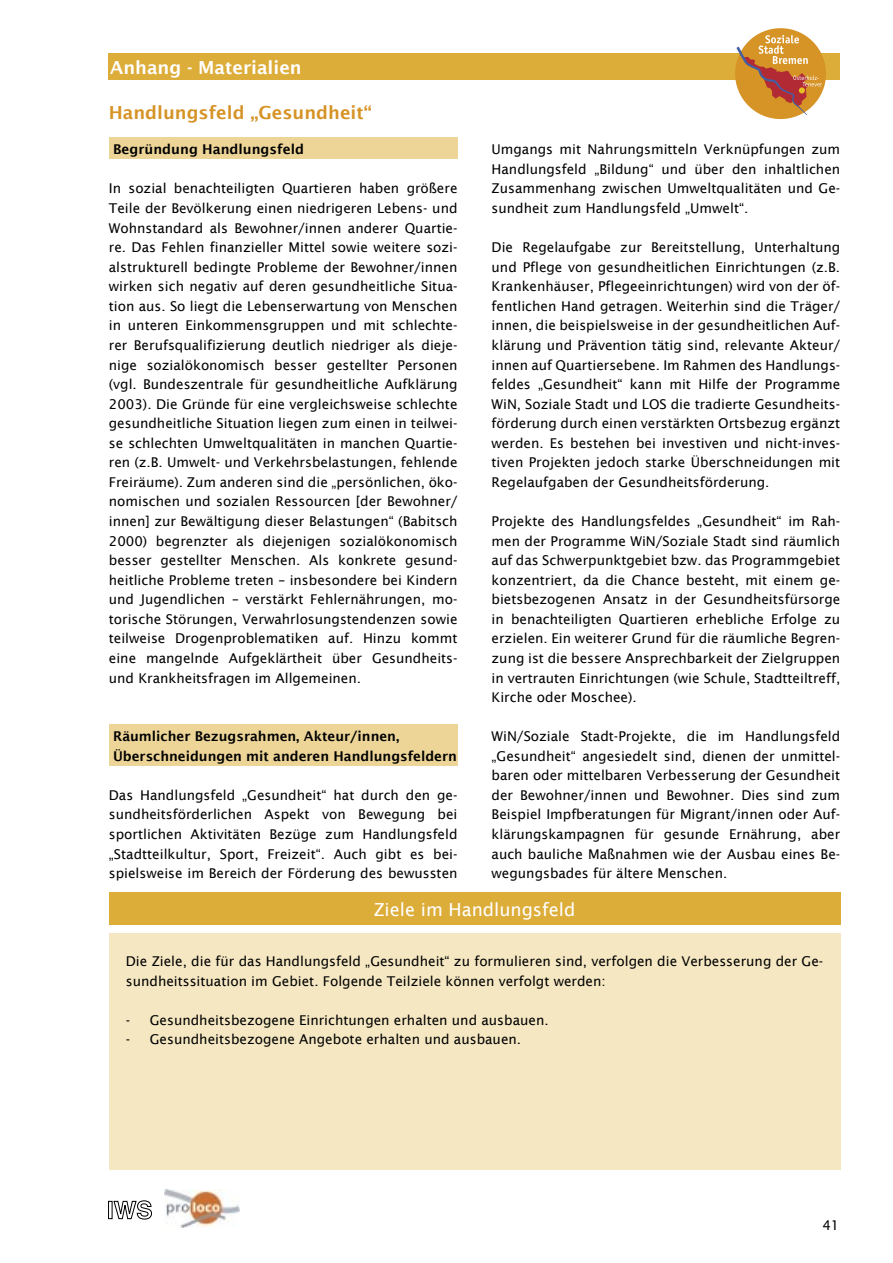
<style>
.page{position:relative;width:893px;height:1263px;background:#fff}
.page>*{position:absolute;margin:0;border:0;box-sizing:border-box;transform-origin:0 0}
.t1{font:600 18px "Lucida Sans";color:#d69326}
.t2{font:18px "Lucida Sans";color:#fff}
.t3{font:600 18px "Lucida Sans";color:#fff}
.t4{font:13.5px/19.5px "Lucida Sans";color:#000;text-align:justify}
.t5{font:600 13.5px/19.5px "Lucida Sans";color:#000}
</style>
<div class="page">
<div style="left:108px;top:54px;width:731px;height:26px;background:#ddad3a"></div>
<div style="left:735px;top:28px;width:91px;height:91px;background:#d69326;border-radius:50%"></div>
<svg style="left:736px;top:35px;width:86px;height:80px"></svg>
<div style="left:108px;top:1201px;width:4px;height:18px;border:1px solid #000"></div>
<svg style="left:113px;top:1200px;width:39px;height:20px"></svg>
<img style="left:165px;top:1190px;width:75px;height:38px">
<div style="left:109px;top:138px;width:349px;height:21px;background:#edd598"></div>
<div style="left:109px;top:724px;width:349px;height:21px;background:#edd598"></div>
<div style="left:109px;top:744px;width:349px;height:21px;background:#edd598"></div>
<div style="left:109px;top:933px;width:731px;height:236px;background:#f4e7c2"></div>
<div style="left:109px;top:892px;width:731px;height:33px;background:#ddad3a"></div>
<h1 class="t3" style="left:110px;top:57px;width:193px">Anhang - Materialien</h1>
<h1 class="t1" style="left:109px;top:103px;width:264px">Handlungsfeld „Gesundheit“</h1>
<p class="t5" style="left:113px;top:140px;width:192px">Begründung Handlungsfeld</p>
<p class="t4" style="left:109px;top:179px;width:350px">In sozial benachteiligten Quartieren haben größere Teile der Bevölkerung einen niedrigeren Lebens- und Wohnstandard als Bewohner/innen anderer Quartie&shy;re. Das Fehlen finanzieller Mittel sowie weitere sozi&shy;alstrukturell bedingte Probleme der Bewohner/innen wirken sich negativ auf deren gesundheitliche Situa&shy;tion aus. So liegt die Lebenserwartung von Menschen in unteren Einkommensgruppen und mit schlechte&shy;rer Berufsqualifizierung deutlich niedriger als dieje&shy;nige sozialökonomisch besser gestellter Personen (vgl. Bundeszentrale für gesundheitliche Aufklärung 2003). Die Gründe für eine vergleichsweise schlechte gesundheitliche Situation liegen zum einen in teilwei&shy;se schlechten Umweltqualitäten in manchen Quartie&shy;ren (z.B. Umwelt- und Verkehrsbelastungen, fehlende Freiräume). Zum anderen sind die „persönlichen, öko&shy;nomischen und sozialen Ressourcen [der Bewohner/ innen] zur Bewältigung dieser Belastungen“ (Babitsch 2000) begrenzter als diejenigen sozialökonomisch besser gestellter Menschen. Als konkrete gesund&shy;heitliche Probleme treten – insbesondere bei Kindern und Jugendlichen – verstärkt Fehlernährungen, mo&shy;torische Störungen, Verwahrlosungstendenzen sowie teilweise Drogenproblematiken auf. Hinzu kommt eine mangelnde Aufgeklärtheit über Gesundheits&shy;und Krankheitsfragen im Allgemeinen.</p>
<p class="t5" style="left:113px;top:726px;width:345px">Räumlicher Bezugsrahmen, Akteur/innen,<br>Überschneidungen mit anderen Handlungsfeldern</p>
<p class="t4" style="left:109px;top:785px;width:350px">Das Handlungsfeld „Gesundheit“ hat durch den ge&shy;sundheitsförderlichen Aspekt von Bewegung bei sportlichen Aktivitäten Bezüge zum Handlungsfeld „Stadtteilkultur, Sport, Freizeit“. Auch gibt es bei&shy;spielsweise im Bereich der Förderung des bewussten</p>
<p class="t4" style="left:492px;top:140px;width:350px">Umgangs mit Nahrungsmitteln Verknüpfungen zum Handlungsfeld „Bildung“ und über den inhaltlichen Zusammenhang zwischen Umweltqualitäten und Ge&shy;sundheit zum Handlungsfeld „Umwelt“.</p>
<p class="t4" style="left:492px;top:238px;width:350px">Die Regelaufgabe zur Bereitstellung, Unterhaltung und Pflege von gesundheitlichen Einrichtungen (z.B.<br>Krankenhäuser, Pflegeeinrichtungen) wird von der öf&shy;fentlichen Hand getragen. Weiterhin sind die Träger/ innen, die beispielsweise in der gesundheitlichen Auf&shy;klärung und Prävention tätig sind, relevante Akteur/ innen auf Quartiersebene. Im Rahmen des Handlungs&shy;feldes „Gesundheit“ kann mit Hilfe der Programme WiN, Soziale Stadt und LOS die tradierte Gesundheits&shy;förderung durch einen verstärkten Ortsbezug ergänzt werden. Es bestehen bei investiven und nicht-inves&shy;tiven Projekten jedoch starke Überschneidungen mit Regelaufgaben der Gesundheitsförderung.</p>
<p class="t4" style="left:492px;top:511px;width:350px">Projekte des Handlungsfeldes „Gesundheit“ im Rah&shy;men der Programme WiN/Soziale Stadt sind räumlich auf das Schwerpunktgebiet bzw. das Programmgebiet konzentriert, da die Chance besteht, mit einem ge&shy;bietsbezogenen Ansatz in der Gesundheitsfürsorge in benachteiligten Quartieren erhebliche Erfolge zu erzielen. Ein weiterer Grund für die räumliche Begren&shy;zung ist die bessere Ansprechbarkeit der Zielgruppen in vertrauten Einrichtungen (wie Schule, Stadtteiltreff, Kirche oder Moschee).</p>
<p class="t4" style="left:492px;top:727px;width:350px">WiN/Soziale Stadt-Projekte, die im Handlungsfeld „Gesundheit“ angesiedelt sind, dienen der unmittel&shy;baren oder mittelbaren Verbesserung der Gesundheit der Bewohner/innen und Bewohner. Dies sind zum Beispiel Impfberatungen für Migrant/innen oder Auf&shy;klärungskampagnen für gesunde Ernährung, aber auch bauliche Maßnahmen wie der Ausbau eines Be&shy;wegungsbades für ältere Menschen.</p>
<h1 class="t2" style="left:374px;top:899px;width:203px">Ziele im Handlungsfeld</h1>
<p class="t4" style="left:126px;top:951px;width:699px">Die Ziele, die für das Handlungsfeld „Gesundheit“ zu formulieren sind, verfolgen die Verbesserung der Ge&shy;sundheitssituation im Gebiet. Folgende Teilziele können verfolgt werden:</p>
<p class="t4" style="left:150px;top:1010px;width:400px">Gesundheitsbezogene Einrichtungen erhalten und ausbauen.<br>Gesundheitsbezogene Angebote erhalten und ausbauen.</p>
<p class="t4" style="left:126px;top:1010px;width:6px">- -</p>
<p class="t4" style="left:822px;top:1216px;width:19px">41</p>
</div>
